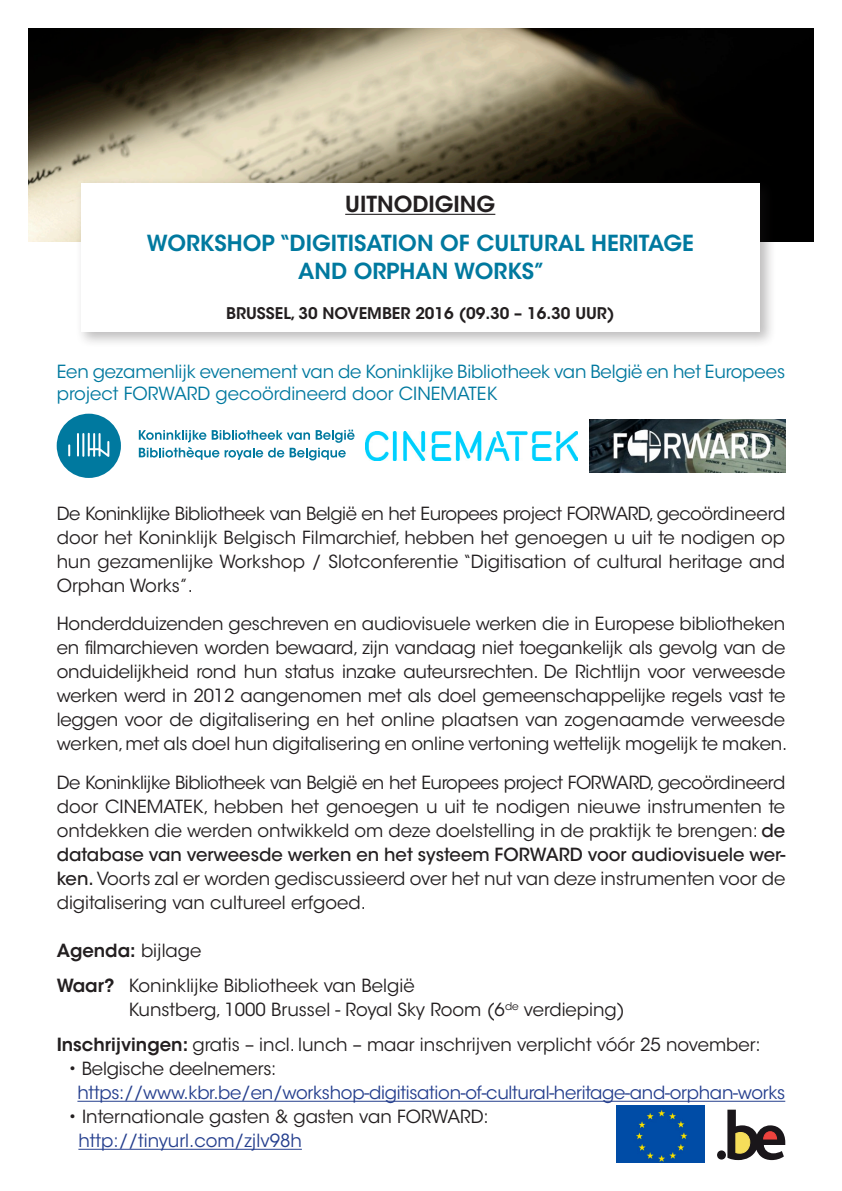
<style>
.page{position:relative;width:842px;height:1191px;background:#fff}
.page>*{position:absolute;margin:0;border:0;box-sizing:border-box;transform-origin:0 0}
.t1{font:600 22px "ITC Avant Garde Std";color:#00799f}
.t2{font:600 22px "ITC Avant Garde Std";color:#231f20}
.No_Spacing{font:18px/24px "ITC Avant Garde Std";letter-spacing:-.01em;color:#231f20;text-align:justify}
.No_Spacing-2{font:18px/24px "ITC Avant Garde Std";letter-spacing:-.015em;color:#253f8e}
.t3{font:18px/22px "ITC Avant Garde Std";letter-spacing:-.01em;color:#00799f}
.No_Spacing-3{font:600 18px "ITC Avant Garde Std";color:#231f20}
.t4{font:600 16px "ITC Avant Garde Std";color:#231f20}
.s1{font-weight:500}
.s2{font-weight:400}
.s3{font-weight:600}
.s4{color:#231f20}
</style>
<div class="page">
<img style="left:28px;top:28px;width:786px;height:213px">
<div style="left:75px;top:178px;width:701px;height:170px;background:#231f20;opacity:.3"></div>
<div style="left:81px;top:183px;width:679px;height:149px;background:#fff"></div>
<hr style="left:345px;top:214px;width:150px;height:1px;background:#231f20">
<svg style="left:57px;top:414px;width:64px;height:64px"></svg>
<svg style="left:139px;top:429px;width:216px;height:31px"></svg>
<hr style="left:77px;top:1100px;width:708px;height:1px;background:#253f8e">
<hr style="left:78px;top:1148px;width:224px;height:1px;background:#253f8e">
<img style="left:366px;top:431px;width:212px;height:29px">
<img style="left:589px;top:419px;width:196px;height:53px">
<img style="left:617px;top:1106px;width:88px;height:56px">
<svg style="left:717px;top:1109px;width:68px;height:52px"></svg>
<p class="t2" style="left:345px;top:190px;width:152px">UITNODIGING</p>
<p class="t1" style="left:147px;top:229px;width:549px">WORKSHOP “DIGITISATION OF CULTURAL HERITAGE</p>
<p class="t1" style="left:298px;top:257px;width:249px">AND ORPHAN WORKS”</p>
<p class="t4" style="left:226px;top:303px;width:390px">BRUSSEL, 30 NOVEMBER 2016 (09.30 – 16.30 UUR)</p>
<p class="t3" style="left:57px;top:360px;width:730px">Een gezamenlijk evenement van de Koninklijke Bibliotheek van België en het Europees project FORWARD gecoördineerd door CINEMATEK</p>
<p class="No_Spacing" style="left:57px;top:501px;width:730px">De Koninklijke Bibliotheek van België en het Europees project FORWARD, gecoördineerd door het Koninklijk Belgisch Filmarchief, hebben het genoegen u uit te nodigen op hun gezamenlijke Workshop / Slotconferentie “Digitisation of cultural heritage and Orphan Works”.</p>
<p class="No_Spacing" style="left:57px;top:612px;width:732px;text-align:left">Honderdduizenden geschreven en audiovisuele werken die in Europese bibliotheken en filmarchieven worden bewaard, zijn vandaag niet toegankelijk als gevolg van de onduidelijkheid rond hun status inzake auteursrechten. De Richtlijn voor verweesde werken werd in 2012 aangenomen met als doel gemeenschappelijke regels vast te leggen voor de digitalisering en het online plaatsen van zogenaamde verweesde werken, met als doel hun digitalisering en online vertoning wettelijk mogelijk te maken.</p>
<p class="No_Spacing" style="left:57px;top:770px;width:730px">De Koninklijke Bibliotheek van België en het Europees project FORWARD, gecoördineerd door CINEMATEK, hebben het genoegen u uit te nodigen nieuwe instrumenten te ontdekken die werden ontwikkeld om deze doelstelling in de praktijk te brengen: <span class="s1">de database van verweesde werken en het systeem FORWARD voor audiovisuele wer&shy;ken.</span> Voorts zal er worden gediscussieerd over het nut van deze instrumenten voor de digitalisering van cultureel erfgoed.</p>
<p class="No_Spacing-3" style="left:57px;top:938px;width:146px">Agenda: <span class="s2">bijlage</span></p>
<p class="No_Spacing" style="left:57px;top:973px;width:359px"><span class="s3">Waar?</span> Koninklijke Bibliotheek van België</p>
<p class="No_Spacing" style="left:129px;top:997px;width:498px">Kunstberg, 1000 Brussel - Royal Sky Room (6<sup>de</sup> verdieping)</p>
<p class="No_Spacing" style="left:57px;top:1033px;width:705px"><span class="s3">Inschrijvingen:</span> gratis – incl. lunch – maar inschrijven verplicht vóór 25 november:</p>
<p class="No_Spacing-2" style="left:77px;top:1057px;width:709px;text-indent:-9px"><span class="s4">• Belgische deelnemers: </span>https://www.kbr.be/en/workshop-digitisation-of-cultural-heritage-and-orphan-works</p>
<p class="No_Spacing" style="left:68px;top:1105px;width:422px">• Internationale gasten &amp; gasten van FORWARD:</p>
<p class="No_Spacing-2" style="left:78px;top:1129px;width:225px">http://tinyurl.com/zjlv98h</p>
</div>
